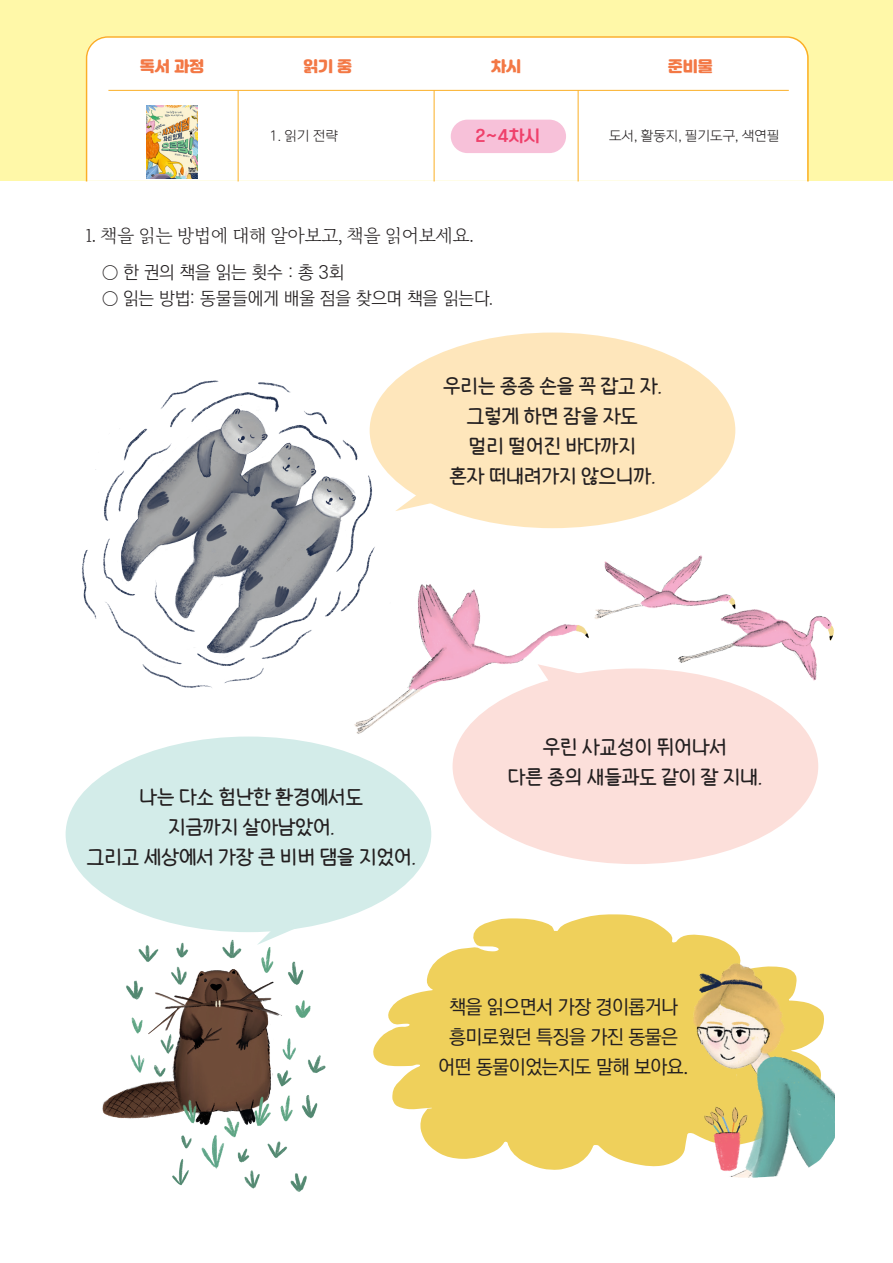
<style>
.page{position:relative;width:893px;height:1263px;background:#fff}
.page>*{position:absolute;margin:0;border:0;box-sizing:border-box;transform-origin:0 0}
.문제{font:700 19.5px "IM Hyemin";letter-spacing:-.03em;color:#231f20}
.문제-2{font:19.5px "Ko Pub World Dotum PM";letter-spacing:-.03em;color:#231f20}
.문제2{font:18px "Ko Pub World Dotum PL";letter-spacing:-.015em;color:#231f20}
.문제-3{font:300 18px "Maru Buriot";letter-spacing:-.03em;color:#231f20}
.t1{font:16.5px "ONE Mobile Title OTF Regular";color:#ef406b}
.t2{font:15px "Jalnan OTF";color:#f37845}
.t3{font:13.5px "ONE Mobile OTF Light";color:#231f20}
</style>
<div class="page">
<div style="left:370px;top:333px;width:365px;height:195px;background:#fee6bb;border-radius:50%"></div>
<div style="left:453px;top:668px;width:365px;height:196px;background:#fcdfda;border-radius:50%"></div>
<div style="left:66px;top:736px;width:365px;height:196px;background:#d3ece9;border-radius:50%"></div>
<svg style="left:410px;top:492px;width:39px;height:19px"></svg>
<div style="left:0;top:0;width:893px;height:181px;background:#fff8a8"></div>
<div style="left:85px;top:36px;width:724px;height:146px;background:#fff"></div>
<div style="left:451px;top:120px;width:115px;height:33px;background:#f7c1d9;border-radius:17px"></div>
<hr style="left:238px;top:90px;width:1px;height:91px;background:#fbaf25">
<hr style="left:434px;top:90px;width:1px;height:91px;background:#fbaf25">
<hr style="left:578px;top:90px;width:1px;height:91px;background:#fbaf25">
<hr style="left:108px;top:90px;width:681px;height:1px;background:#fbaf25">
<img style="left:147px;top:105px;width:50px;height:73px">
<img style="left:82px;top:369px;width:328px;height:319px">
<img style="left:341px;top:517px;width:493px;height:225px">
<img style="left:102px;top:910px;width:227px;height:282px">
<svg style="left:373px;top:914px;width:348px;height:256px"></svg>
<img style="left:669px;top:940px;width:165px;height:238px">
<p class="t2" style="left:140px;top:56px;width:66px">독서 과정</p>
<p class="t2" style="left:303px;top:56px;width:51px">읽기 중</p>
<p class="t2" style="left:491px;top:56px;width:31px">차시</p>
<p class="t2" style="left:668px;top:56px;width:46px">준비물</p>
<p class="t3" style="left:269px;top:129px;width:70px">1. 읽기 전략</p>
<p class="t1" style="left:475px;top:127px;width:66px">2~4차시</p>
<p class="t3" style="left:609px;top:129px;width:172px">도서, 활동지, 필기도구, 색연필</p>
<p class="문제-3" style="left:86px;top:223px;width:389px">1. 책을 읽는 방법에 대해 알아보고, 책을 읽어보세요.</p>
<p class="문제2" style="left:102px;top:260px;width:244px">○ 한 권의 책을 읽는 횟수 : 총 3회</p>
<p class="문제2" style="left:102px;top:285px;width:393px">○ 읽는 방법: 동물들에게 배울 점을 찾으며 책을 읽는다.</p>
<p class="문제" style="left:443px;top:374px;width:221px">우리는 종종 손을 꼭 잡고 자.</p>
<p class="문제" style="left:467px;top:404px;width:173px">그렇게 하면 잠을 자도</p>
<p class="문제" style="left:469px;top:434px;width:169px">멀리 떨어진 바다까지</p>
<p class="문제" style="left:449px;top:464px;width:208px">혼자 떠내려가지 않으니까.</p>
<p class="문제" style="left:139px;top:785px;width:226px">나는 다소 험난한 환경에서도</p>
<p class="문제" style="left:168px;top:815px;width:168px">지금까지 살아남았어.</p>
<p class="문제" style="left:87px;top:845px;width:331px">그리고 세상에서 가장 큰 비버 댐을 지었어.</p>
<p class="문제" style="left:542px;top:735px;width:186px">우린 사교성이 뛰어나서</p>
<p class="문제" style="left:507px;top:765px;width:256px">다른 종의 새들과도 같이 잘 지내.</p>
<p class="문제-2" style="left:449px;top:993px;width:231px">책을 읽으면서 가장 경이롭거나</p>
<p class="문제-2" style="left:449px;top:1023px;width:231px">흥미로웠던 특징을 가진 동물은</p>
<p class="문제-2" style="left:438px;top:1053px;width:252px">어떤 동물이었는지도 말해 보아요.</p>
</div>
